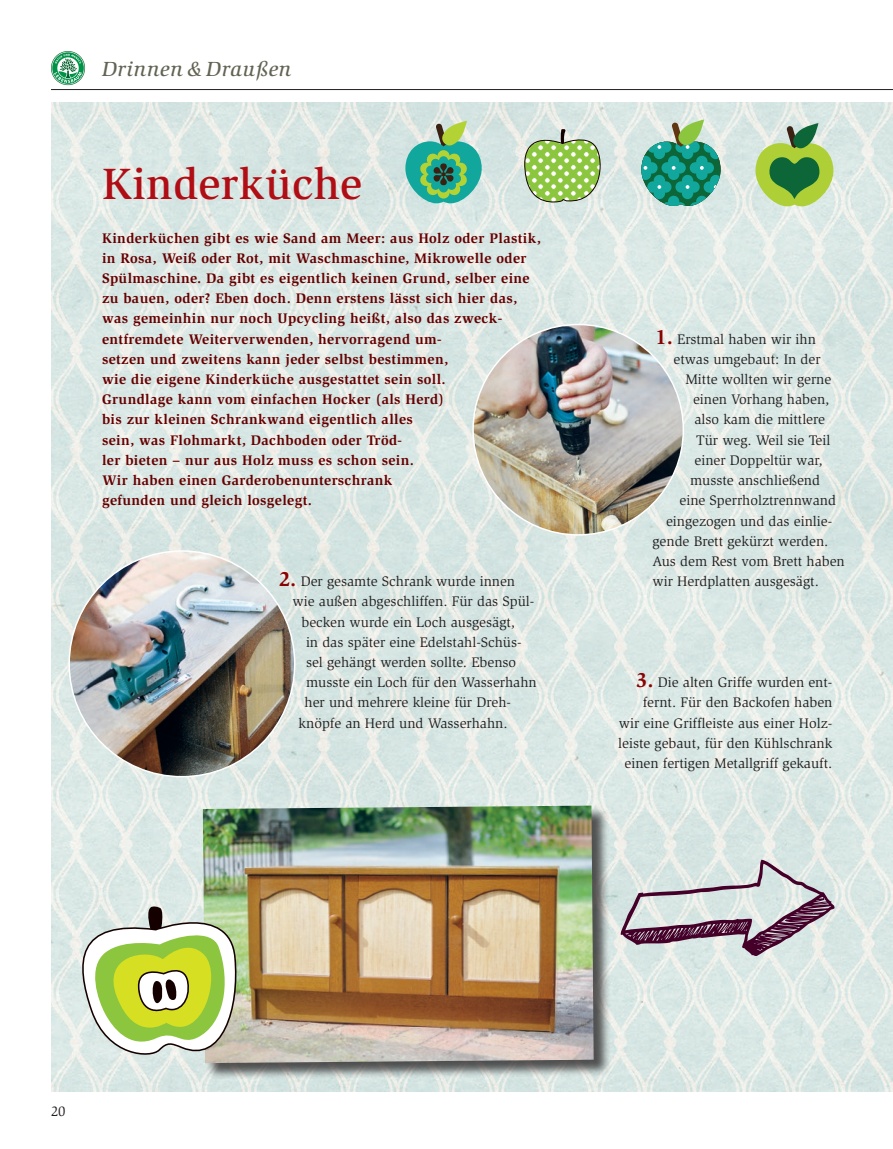
<style>
.page{position:relative;width:893px;height:1149px;background:#fff}
.page>*{position:absolute;margin:0;border:0;box-sizing:border-box;transform-origin:0 0}
.WTO_Ü_26_28{font:500 45px "Slimbach";letter-spacing:.01em;color:#b00d15}
.WTO_Rubrik{font:italic 500 21px "Slimbach";letter-spacing:.04em;color:#636354}
.WTO_Fließtext{font:14.25px/20.2px "Slimbach";color:#231f20;text-align:right}
.WTO_Ü_9_5__13{font:700 14.25px/20.2px "Slimbach";letter-spacing:.025em;color:#600}
.s1{font-weight:700;font-size:21px;color:#8b0202}
</style>
<div class="page">
<hr style="left:51px;top:89px;width:842px;height:1px;background:#231f20">
<img style="left:51px;top:102px;width:842px;height:989px">
<svg style="left:51px;top:51px;width:34px;height:34px"></svg>
<img style="left:473px;top:324px;width:210px;height:210px;border-radius:105px">
<img style="left:69px;top:551px;width:226px;height:225px;border-radius:113px">
<div style="left:204px;top:806px;width:407px;height:273px;background:#231f20;opacity:.75"></div>
<img style="left:203px;top:805px;width:391px;height:257px">
<svg style="left:524px;top:128px;width:81px;height:77px;background:#aece89"></svg>
<svg style="left:636px;top:111px;width:90px;height:95px;background:#76baa7"></svg>
<svg style="left:405px;top:121px;width:77px;height:82px;background:#6fbb99"></svg>
<svg style="left:755px;top:123px;width:78px;height:83px;background:#8fb86c"></svg>
<svg style="left:74px;top:900px;width:167px;height:163px"></svg>
<svg style="left:191px;top:1069px;width:9px;height:3px"></svg>
<svg style="left:621px;top:859px;width:215px;height:96px;background:#bdb9bf"></svg>
<p class="WTO_Rubrik" style="left:102px;top:57px;width:191px">Drinnen &amp; Draußen</p>
<p class="WTO_Ü_26_28" style="left:102px;top:156px;width:262px">Kinderküche</p>
<p class="WTO_Ü_9_5__13" style="left:102px;top:227px;width:440px">Kinderküchen gibt es wie Sand am Meer: aus Holz oder Plastik, in Rosa, Weiß oder Rot, mit Waschmaschine, Mikrowelle oder Spülmaschine. Da gibt es eigentlich keinen Grund, selber eine zu bauen, oder? Eben doch. Denn erstens lässt sich hier das, was gemeinhin nur noch Upcycling heißt, also das zweck&shy;entfremdete Weiterverwenden, hervorragend um-<br>setzen und zweitens kann jeder selbst bestimmen,<br>wie die eigene Kinderküche ausgestattet sein soll.</p>
<p class="WTO_Ü_9_5__13" style="left:102px;top:389px;width:344px">Grundlage kann vom einfachen Hocker (als Herd) bis zur kleinen Schrankwand eigentlich alles sein, was Flohmarkt, Dachboden oder Tröd-<br>ler bieten – nur aus Holz muss es schon sein.</p>
<p class="WTO_Ü_9_5__13" style="left:102px;top:470px;width:292px">Wir haben einen Garderobenunterschrank gefunden und gleich losgelegt.</p>
<p class="WTO_Fließtext" style="left:655px;top:329px;width:162px"><span class="s1">1.</span> Erstmal haben wir ihn</p>
<p class="WTO_Fließtext" style="left:673px;top:349px;width:149px">etwas umgebaut: In der</p>
<p class="WTO_Fließtext" style="left:685px;top:369px;width:147px">Mitte wollten wir gerne</p>
<p class="WTO_Fließtext" style="left:693px;top:389px;width:138px">einen Vorhang haben,</p>
<p class="WTO_Fließtext" style="left:694px;top:409px;width:132px">also kam die mittlere</p>
<p class="WTO_Fließtext" style="left:696px;top:430px;width:136px">Tür weg. Weil sie Teil</p>
<p class="WTO_Fließtext" style="left:694px;top:450px;width:130px">einer Doppeltür war,</p>
<p class="WTO_Fließtext" style="left:690px;top:470px;width:132px">musste anschließend</p>
<p class="WTO_Fließtext" style="left:679px;top:490px;width:158px">eine Sperrholztrennwand</p>
<p class="WTO_Fließtext" style="left:666px;top:510px;width:168px">eingezogen und das einlie-</p>
<p class="WTO_Fließtext" style="left:652px;top:531px;width:177px">gende Brett gekürzt werden.</p>
<p class="WTO_Fließtext" style="left:652px;top:551px;width:194px">Aus dem Rest vom Brett haben</p>
<p class="WTO_Fließtext" style="left:279px;top:571px;width:238px"><span class="s1">2.</span> Der gesamte Schrank wurde innen</p>
<p class="WTO_Fließtext" style="left:652px;top:571px;width:168px">wir Herdplatten ausgesägt.</p>
<p class="WTO_Fließtext" style="left:292px;top:591px;width:243px">wie außen abgeschliffen. Für das Spül-</p>
<p class="WTO_Fließtext" style="left:302px;top:611px;width:215px">becken wurde ein Loch ausgesägt,</p>
<p class="WTO_Fließtext" style="left:306px;top:631px;width:217px">in das später eine Edelstahl-Schüs-</p>
<p class="WTO_Fließtext" style="left:306px;top:652px;width:212px">sel gehängt werden sollte. Ebenso</p>
<p class="WTO_Fließtext" style="left:306px;top:672px;width:232px">musste ein Loch für den Wasserhahn</p>
<p class="WTO_Fließtext" style="left:304px;top:692px;width:208px">her und mehrere kleine für Dreh-</p>
<p class="WTO_Fließtext" style="left:298px;top:712px;width:211px">knöpfe an Herd und Wasserhahn.</p>
<p class="WTO_Fließtext" style="left:618px;top:672px;width:216px"><span class="s1">3.</span> Die alten Griffe wurden ent&shy;fernt. Für den Backofen haben<br>wir eine Griffleiste aus einer Holz&shy;leiste gebaut, für den Kühlschrank</p>
<p class="WTO_Fließtext" style="left:625px;top:753px;width:209px">einen fertigen Metallgriff gekauft.</p>
<p class="WTO_Fließtext" style="left:51px;top:1100px;width:16px">20</p>
</div>
